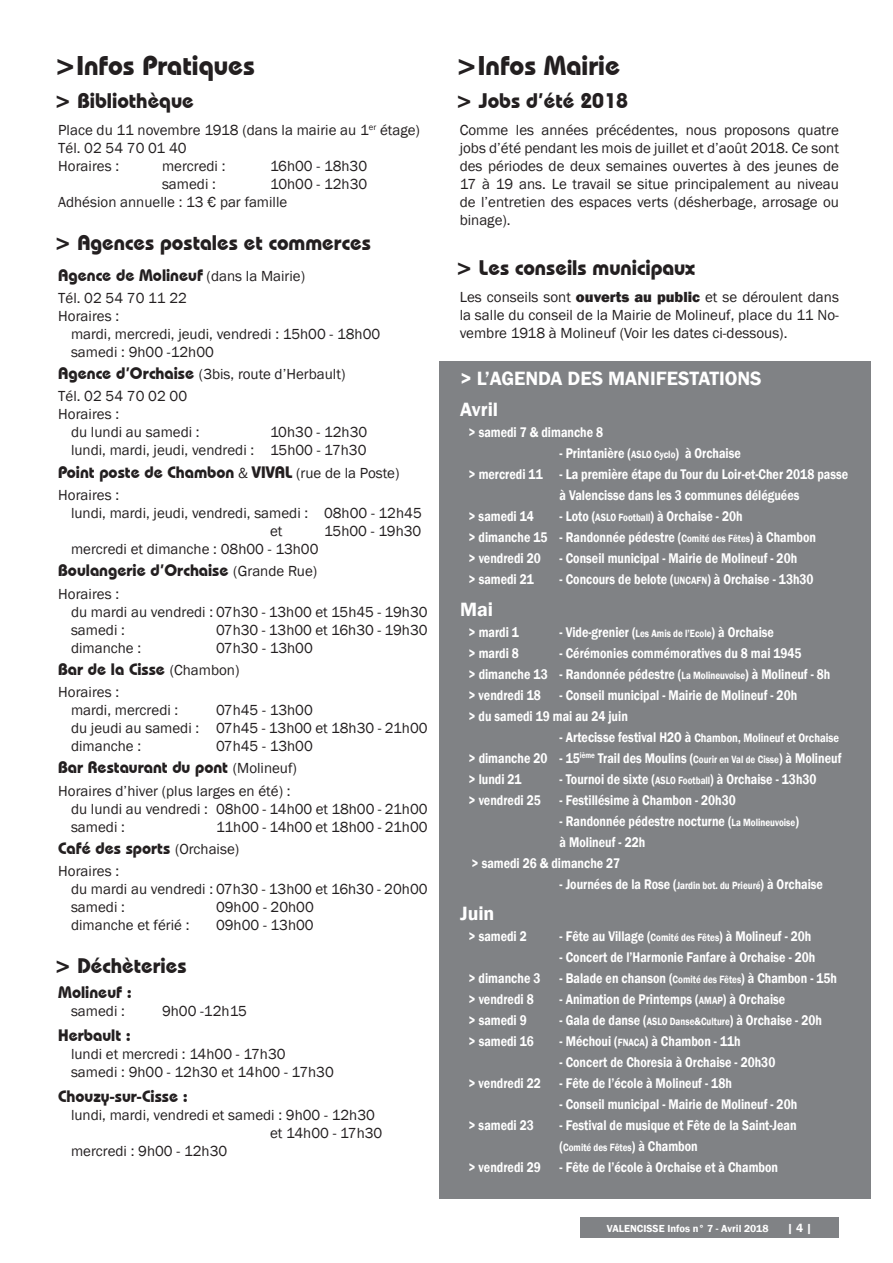
<style>
.page{position:relative;width:893px;height:1263px;background:#fff}
.page>*{position:absolute;margin:0;border:0;box-sizing:border-box;transform-origin:0 0}
.t1{font:700 27px "Bauhaus IT Cby BT";color:#231f20}
.t2{font:700 21px "Bauhaus IT Cby BT";color:#231f20}
.t3{font:600 19.8px/31.5px "Franklin Gothic";color:#fff}
.t4{font:700 16.5px "Bauhaus IT Cby BT";color:#231f20}
.t5{font:15px/18px "Franklin Gothic";color:#231f20}
.t6{font:600 14.4px/21px "Franklin Gothic";color:#fff;scale:.83 1}
.t7{font:600 12.6px "Franklin Gothic";color:#fff;scale:.83 1}
.t8{font:600 12px "Franklin Gothic";color:#fff}
.t9{font:600 10.8px "Franklin Gothic";color:#fff;scale:.83 1}
.t10{font:600 10.5px "Franklin Gothic";color:#fff}
.s1{font-family:"Franklin Gothic";font-weight:400;font-size:15px}
.s2{font-family:"Bauhaus IT Cby BT";font-weight:700;font-size:16.5px}
.s3{font-weight:800}
.s4{font-size:10.8px}
.s5{font-size:14.4px}
</style>
<div class="page">
<div style="left:580px;top:1217px;width:259px;height:21px;background:#808285"></div>
<div style="left:440px;top:361px;width:431px;height:837px;background:#808285"></div>
<h1 class="t1" style="left:54px;top:49px;width:202px">&gt;Infos Pratiques</h1>
<h2 class="t2" style="left:54px;top:88px;width:141px">&gt; Bibliothèque</h2>
<p class="t5" style="left:58px;top:121px;width:363px">Place du 11 novembre 1918 (dans la mairie au 1<sup>er</sup> étage)<br>Tél. 02 54 70 01 40<br>Horaires :</p>
<p class="t5" style="left:162px;top:157px;width:65px">mercredi :</p>
<p class="t5" style="left:270px;top:157px;width:99px">16h00 - 18h30</p>
<p class="t5" style="left:162px;top:175px;width:55px">samedi :</p>
<p class="t5" style="left:58px;top:175px;width:311px;text-indent:212px">10h00 - 12h30<br>Adhésion annuelle : 13 € par famille</p>
<h2 class="t2" style="left:54px;top:230px;width:319px">&gt; Agences postales et commerces</h2>
<p class="t4" style="left:58px;top:265px;width:248px">Agence de Molineuf <span class="s1">(dans la Mairie)</span></p>
<p class="t5" style="left:58px;top:289px;width:130px">Tél. 02 54 70 11 22<br>Horaires :</p>
<p class="t5" style="left:71px;top:325px;width:311px">mardi, mercredi, jeudi, vendredi : 15h00 - 18h00 samedi : 9h00 -12h00</p>
<p class="t5" style="left:58px;top:363px;width:289px;line-height:22.2px"><span class="s2">Agence d’Orchaise</span> (3bis, route d’Herbault)<br>Tél. 02 54 70 02 00</p>
<p class="t5" style="left:71px;top:406px;width:130px;text-indent:-13px">Horaires :<br>du lundi au samedi :</p>
<p class="t5" style="left:71px;top:424px;width:298px;text-align:right">10h30 - 12h30<br>lundi, mardi, jeudi, vendredi : 15h00 - 17h30</p>
<p class="t4" style="left:58px;top:462px;width:343px">Point poste de Chambon <span class="s1">&amp;</span> VIVAL <span class="s1">(rue de la Poste)</span></p>
<p class="t5" style="left:58px;top:486px;width:62px">Horaires :</p>
<p class="t5" style="left:71px;top:504px;width:352px">lundi, mardi, jeudi, vendredi, samedi : 08h00 - 12h45</p>
<p class="t5" style="left:270px;top:522px;width:14px">et</p>
<p class="t5" style="left:324px;top:522px;width:99px">15h00 - 19h30</p>
<p class="t5" style="left:71px;top:540px;width:249px">mercredi et dimanche : 08h00 - 13h00</p>
<p class="t4" style="left:58px;top:560px;width:261px">Boulangerie d’Orchaise <span class="s1">(Grande Rue)</span></p>
<p class="t5" style="left:71px;top:585px;width:358px;text-indent:-13px">Horaires :<br>du mardi au vendredi : 07h30 - 13h00 et 15h45 - 19h30 samedi :</p>
<p class="t5" style="left:216px;top:621px;width:213px">07h30 - 13h00 et 16h30 - 19h30</p>
<p class="t5" style="left:71px;top:639px;width:72px">dimanche :</p>
<p class="t5" style="left:216px;top:639px;width:98px">07h30 - 13h00</p>
<p class="t4" style="left:58px;top:659px;width:183px">Bar de la Cisse <span class="s1">(Chambon)</span></p>
<p class="t5" style="left:71px;top:683px;width:109px;text-indent:-13px">Horaires :<br>mardi, mercredi :</p>
<p class="t5" style="left:71px;top:701px;width:358px;text-indent:145px">07h45 - 13h00<br>du jeudi au samedi : 07h45 - 13h00 et 18h30 - 21h00 dimanche :</p>
<p class="t5" style="left:216px;top:737px;width:98px">07h45 - 13h00</p>
<p class="t4" style="left:58px;top:757px;width:240px">Bar Restaurant du pont <span class="s1">(Molineuf)</span></p>
<p class="t5" style="left:71px;top:782px;width:358px;text-indent:-13px">Horaires d’hiver (plus larges en été) :<br>du lundi au vendredi : 08h00 - 14h00 et 18h00 - 21h00 samedi :</p>
<p class="t5" style="left:216px;top:818px;width:213px">11h00 - 14h00 et 18h00 - 21h00</p>
<p class="t4" style="left:58px;top:838px;width:182px">Café des sports <span class="s1">(Orchaise)</span></p>
<p class="t5" style="left:71px;top:862px;width:358px;text-indent:-13px">Horaires :<br>du mardi au vendredi : 07h30 - 13h00 et 16h30 - 20h00 samedi :</p>
<p class="t5" style="left:216px;top:898px;width:99px">09h00 - 20h00</p>
<p class="t5" style="left:71px;top:916px;width:120px">dimanche et férié :</p>
<p class="t5" style="left:216px;top:916px;width:99px">09h00 - 13h00</p>
<h2 class="t2" style="left:54px;top:953px;width:134px">&gt; Déchèteries</h2>
<p class="t4" style="left:58px;top:982px;width:75px">Molineuf :</p>
<p class="t5" style="left:71px;top:1002px;width:55px">samedi :</p>
<p class="t5" style="left:162px;top:1002px;width:87px">9h00 -12h15</p>
<p class="t4" style="left:58px;top:1025px;width:74px">Herbault :</p>
<p class="t5" style="left:71px;top:1045px;width:264px">lundi et mercredi : 14h00 - 17h30 samedi : 9h00 - 12h30 et 14h00 - 17h30</p>
<p class="t4" style="left:58px;top:1086px;width:131px">Chouzy-sur-Cisse :</p>
<p class="t5" style="left:71px;top:1106px;width:305px">lundi, mardi, vendredi et samedi : 9h00 - 12h30</p>
<p class="t5" style="left:270px;top:1124px;width:114px">et 14h00 - 17h30</p>
<p class="t5" style="left:71px;top:1142px;width:158px">mercredi : 9h00 - 12h30</p>
<h1 class="t1" style="left:455px;top:49px;width:166px">&gt;Infos Mairie</h1>
<h2 class="t2" style="left:455px;top:88px;width:174px">&gt; Jobs d’été 2018</h2>
<p class="t5" style="left:460px;top:121px;width:381px;text-align:justify">Comme les années précédentes, nous proposons quatre jobs d’été pendant les mois de juillet et d’août 2018. Ce sont des périodes de deux semaines ouvertes à des jeunes de 17 à 19 ans. Le travail se situe principalement au niveau de l’entretien des espaces verts (désherbage, arrosage ou binage).</p>
<h2 class="t2" style="left:455px;top:255px;width:241px">&gt; Les conseils municipaux</h2>
<p class="t5" style="left:460px;top:288px;width:381px;text-align:justify">Les conseils sont <span class="s3">ouverts au public</span> et se déroulent dans la salle du conseil de la Mairie de Molineuf, place du 11 No&shy;vembre 1918 à Molineuf (Voir les dates ci-dessous).</p>
<h3 class="t3" style="left:460px;top:362px;width:303px">&gt; L’AGENDA DES MANIFESTATIONS<br>Avril</h3>
<p class="t6" style="left:469px;top:422px;width:164px">&gt; samedi 7 &amp; dimanche 8</p>
<p class="t6" style="left:560px;top:443px;width:220px">- Printanière (<span class="s4">ASLO Cyclo</span>) à Orchaise</p>
<p class="t6" style="left:469px;top:464px;width:459px">&gt; mercredi 11 - La première étape du Tour du Loir-et-Cher 2018 passe</p>
<p class="t6" style="left:560px;top:485px;width:290px">à Valencisse dans les 3 communes déléguées</p>
<p class="t6" style="left:469px;top:506px;width:80px">&gt; samedi 14</p>
<p class="t6" style="left:469px;top:506px;width:420px;text-indent:91px">- Loto (<span class="s4">ASLO Football</span>) à Orchaise - 20h<br>&gt; dimanche 15 - Randonnée pédestre (<span class="s4">Comité des Fêtes</span>) à Chambon &gt; vendredi 20</p>
<p class="t6" style="left:560px;top:548px;width:288px">- Conseil municipal - Mairie de Molineuf - 20h</p>
<p class="t6" style="left:469px;top:569px;width:80px">&gt; samedi 21</p>
<p class="t6" style="left:560px;top:569px;width:308px">- Concours de belote (<span class="s4">UNCAFN</span>) à Orchaise - 13h30</p>
<h3 class="t3" style="left:460px;top:593px;width:34px">Mai</h3>
<p class="t6" style="left:469px;top:621px;width:62px">&gt; mardi 1</p>
<p class="t6" style="left:560px;top:621px;width:260px">- Vide-grenier (<span class="s4">Les Amis de l’Ecole</span>) à Orchaise</p>
<p class="t6" style="left:469px;top:642px;width:62px">&gt; mardi 8</p>
<p class="t6" style="left:469px;top:642px;width:437px;text-indent:91px">- Cérémonies commémoratives du 8 mai 1945<br>&gt; dimanche 13 - Randonnée pédestre (<span class="s4">La Molineuvoise</span>) à Molineuf - 8h &gt; vendredi 18</p>
<p class="t6" style="left:469px;top:684px;width:397px;text-indent:91px">- Conseil municipal - Mairie de Molineuf - 20h &gt; du samedi 19 mai au 24 juin</p>
<p class="t7" style="left:560px;top:730px;width:338px"><span class="s5">- Artecisse festival H2O à</span> Chambon, Molineuf et Orchaise</p>
<p class="t6" style="left:469px;top:747px;width:451px">&gt; dimanche 20 - 15<sup>ième</sup> Trail des Moulins (<span class="s4">Courir en Val de Cisse</span>) à Molineuf &gt; lundi 21</p>
<p class="t6" style="left:560px;top:768px;width:311px">- Tournoi de sixte (<span class="s4">ASLO Football</span>) à Orchaise - 13h30</p>
<p class="t6" style="left:469px;top:789px;width:88px">&gt; vendredi 25</p>
<p class="t6" style="left:560px;top:789px;width:214px">- Festillésime à Chambon - 20h30</p>
<p class="t6" style="left:560px;top:810px;width:290px">- Randonnée pédestre nocturne (<span class="s4">La Molineuvoise</span>)</p>
<p class="t6" style="left:560px;top:831px;width:105px">à Molineuf - 22h</p>
<p class="t6" style="left:472px;top:852px;width:180px">&gt; samedi 26 &amp; dimanche 27</p>
<p class="t6" style="left:560px;top:873px;width:319px">- Journées de la Rose (<span class="s4">Jardin bot. du Prieuré</span>) à Orchaise</p>
<h3 class="t3" style="left:460px;top:898px;width:36px">Juin</h3>
<p class="t6" style="left:469px;top:926px;width:72px">&gt; samedi 2</p>
<p class="t6" style="left:560px;top:926px;width:305px">- Fête au Village (<span class="s4">Comité des Fêtes</span>) à Molineuf - 20h</p>
<p class="t6" style="left:560px;top:947px;width:310px">- Concert de l’Harmonie Fanfare à Orchaise - 20h</p>
<p class="t6" style="left:469px;top:968px;width:88px">&gt; dimanche 3</p>
<p class="t6" style="left:560px;top:968px;width:336px">- Balade en chanson (<span class="s4">Comité des Fêtes</span>) à Chambon - 15h</p>
<p class="t6" style="left:469px;top:989px;width:80px">&gt; vendredi 8</p>
<p class="t6" style="left:560px;top:989px;width:273px">- Animation de Printemps (<span class="s4">AMAP</span>) à Orchaise</p>
<p class="t6" style="left:469px;top:1010px;width:72px">&gt; samedi 9</p>
<p class="t6" style="left:560px;top:1010px;width:318px">- Gala de danse (<span class="s4">ASLO Danse&amp;Culture</span>) à Orchaise - 20h</p>
<p class="t6" style="left:469px;top:1031px;width:80px">&gt; samedi 16</p>
<p class="t6" style="left:560px;top:1031px;width:220px">- Méchoui (<span class="s4">FNACA</span>) à Chambon - 11h</p>
<p class="t6" style="left:560px;top:1052px;width:261px">- Concert de Choresia à Orchaise - 20h30</p>
<p class="t6" style="left:469px;top:1073px;width:88px">&gt; vendredi 22</p>
<p class="t6" style="left:560px;top:1073px;width:209px">- Fête de l’école à Molineuf - 18h</p>
<p class="t6" style="left:560px;top:1094px;width:288px">- Conseil municipal - Mairie de Molineuf - 20h</p>
<p class="t6" style="left:469px;top:1115px;width:80px">&gt; samedi 23</p>
<p class="t6" style="left:560px;top:1115px;width:287px">- Festival de musique et Fête de la Saint-Jean</p>
<p class="t9" style="left:560px;top:1141px;width:168px"><span class="s5">(</span>Comité des Fêtes<span class="s5">) à Chambon</span></p>
<p class="t6" style="left:469px;top:1157px;width:88px">&gt; vendredi 29</p>
<p class="t6" style="left:560px;top:1157px;width:265px">- Fête de l’école à Orchaise et à Chambon</p>
<p class="t10" style="left:607px;top:1222px;width:163px">VALENCISSE Infos n° 7 - Avril 2018</p>
<p class="t8" style="left:787px;top:1220px;width:27px">| 4 |</p>
</div>
